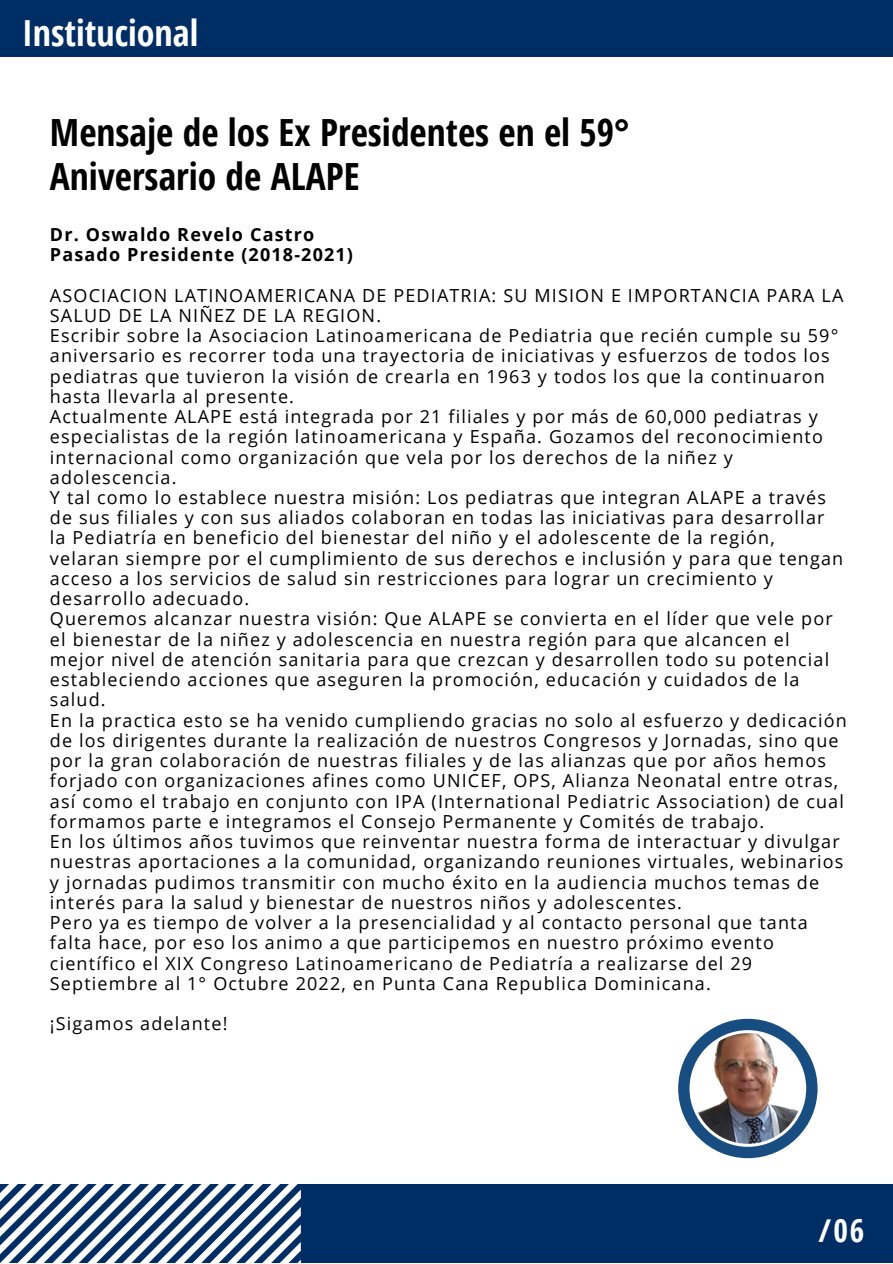
<style>
.page{position:relative;width:893px;height:1264px;background:#fff}
.page>*{position:absolute;margin:0;border:0;box-sizing:border-box;transform-origin:0 0}
.t1{font:700 37.5px/43.8px "Open Sans Condensed";color:#000}
.t2{font:700 36px "Open Sans Condensed";color:#fff}
.t3{font:700 31.5px "Open Sans Condensed";color:#fff}
.t4{font:18px/20.2px "Open Sans";letter-spacing:.065em;color:#000}
.t5{font:700 18px/20.2px "Open Sans";letter-spacing:.065em;color:#000}
</style>
<div class="page">
<div style="left:0;top:1184px;width:892px;height:78px;background:#002e64"></div>
<svg style="left:0;top:1184px;width:301px;height:78px"></svg>
<div style="left:0;top:0;width:892px;height:57px;background:#002e64"></div>
<img style="left:678px;top:1018px;width:139px;height:140px">
<h2 class="t2" style="left:22px;top:7px;width:178px">Institucional</h2>
<h1 class="t1" style="left:50px;top:109px;width:581px">Mensaje de los Ex Presidentes en el 59°<br>Aniversario de ALAPE</h1>
<p class="t5" style="left:50px;top:224px;width:304px">Dr. Oswaldo Revelo Castro<br>Pasado Presidente (2018-2021)</p>
<p class="t4" style="left:50px;top:284px;width:798px">ASOCIACION LATINOAMERICANA DE PEDIATRIA: SU MISION E IMPORTANCIA PARA LA SALUD DE LA NIÑEZ DE LA REGION.<br>Escribir sobre la Asociacion Latinoamericana de Pediatria que recién cumple su 59° aniversario es recorrer toda una trayectoria de iniciativas y esfuerzos de todos los pediatras que tuvieron la visión de crearla en 1963 y todos los que la continuaron hasta llevarla al presente.<br>Actualmente ALAPE está integrada por 21 filiales y por más de 60,000 pediatras y especialistas de la región latinoamericana y España. Gozamos del reconocimiento internacional como organización que vela por los derechos de la niñez y adolescencia.<br>Y tal como lo establece nuestra misión: Los pediatras que integran ALAPE a través de sus filiales y con sus aliados colaboran en todas las iniciativas para desarrollar<br>la Pediatría en beneficio del bienestar del niño y el adolescente de la región, velaran siempre por el cumplimiento de sus derechos e inclusión y para que tengan acceso a los servicios de salud sin restricciones para lograr un crecimiento y desarrollo adecuado.<br>Queremos alcanzar nuestra visión: Que ALAPE se convierta en el líder que vele por el bienestar de la niñez y adolescencia en nuestra región para que alcancen el mejor nivel de atención sanitaria para que crezcan y desarrollen todo su potencial estableciendo acciones que aseguren la promoción, educación y cuidados de la salud.<br>En la practica esto se ha venido cumpliendo gracias no solo al esfuerzo y dedicación de los dirigentes durante la realización de nuestros Congresos y Jornadas, sino que por la gran colaboración de nuestras filiales y de las alianzas que por años hemos forjado con organizaciones afines como UNICEF, OPS, Alianza Neonatal entre otras, así como el trabajo en conjunto con IPA (International Pediatric Association) de cual formamos parte e integramos el Consejo Permanente y Comités de trabajo.<br>En los últimos años tuvimos que reinventar nuestra forma de interactuar y divulgar nuestras aportaciones a la comunidad, organizando reuniones virtuales, webinarios y jornadas pudimos transmitir con mucho éxito en la audiencia muchos temas de interés para la salud y bienestar de nuestros niños y adolescentes.<br>Pero ya es tiempo de volver a la presencialidad y al contacto personal que tanta falta hace, por eso los animo a que participemos en nuestro próximo evento científico el XIX Congreso Latinoamericano de Pediatría a realizarse del 29<br>Septiembre al 1° Octubre 2022, en Punta Cana Republica Dominicana.</p>
<p class="t4" style="left:50px;top:1013px;width:179px">¡Sigamos adelante!</p>
<h3 class="t3" style="left:818px;top:1207px;width:47px">/06</h3>
</div>
